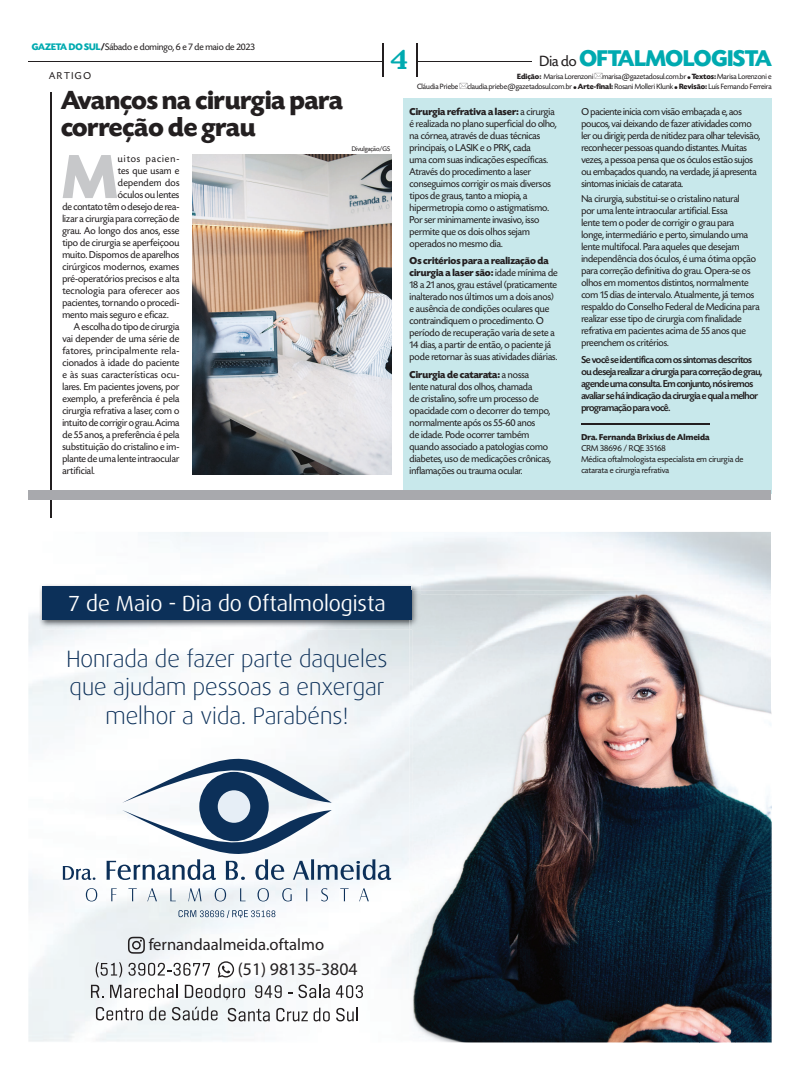
<style>
.page{position:relative;width:800px;height:1078px;background:#fff}
.page>*{position:absolute;margin:0;border:0;box-sizing:border-box;transform-origin:0 0}
.t1{font:700 65.5px "Today SHOP";color:#c7c8ca}
.t2{font:700 28.8px "Henriette";color:#00aab0}
.t3{font:700 27.6px/27px "Today SHOP";color:#231f20}
.t4{font:700 24px "Today SHOP";color:#00aab0}
.t5{font:300 23.7px/28.4px "Dax Wide";color:#0c3059;text-align:center;scale:.91 1}
.t6{font:21.9px "Dax Wide";color:#fff;scale:.91 1}
.t7{font:17.8px "Myriad Pro";color:#231f20}
.t8{font:16.6px "Myriad";color:#231f20}
.t9{font:10.5px/12px "Today SHOP";color:#231f20}
.t10{font:500 10.5px/12px "Today SHOP";letter-spacing:-.03em;color:#231f20}
.t11{font:10.5px "Today SHOP";letter-spacing:.02em;color:#231f20}
.t12{font:10.5px "Today SHOP";letter-spacing:.03em;color:#231f20}
.t13{font:10.5px "Today SHOP";letter-spacing:.035em;color:#231f20}
.t14{font:10.5px "Today SHOP";letter-spacing:.025em;color:#231f20}
.t15{font:10.5px "Today SHOP";letter-spacing:.095em;color:#231f20}
.t16{font:10px "Today SHOP";color:#231f20}
.t17{font:9px/11px "Today SHOP";letter-spacing:.01em;color:#231f20}
.t18{font:8px/10px "Today SHOP";color:#231f20;text-align:right}
.t19{font:7px "Today SHOP";color:#231f20}
.s1{font-weight:700;color:#00aab0}
.s2{font-weight:700}
.s3{font-weight:400;font-size:15.6px;color:#231f20}
</style>
<div class="page">
<div style="left:403px;top:98px;width:368px;height:395px;background:#c8e8eb"></div>
<hr style="left:417px;top:61px;width:114px;height:1px;background:#231f20">
<hr style="left:28px;top:61px;width:355px;height:1px;background:#231f20">
<hr style="left:382px;top:43px;width:1px;height:33px;background:#231f20">
<hr style="left:416px;top:43px;width:1px;height:33px;background:#231f20">
<hr style="left:51px;top:92px;width:1px;height:425px;background:#231f20">
<div style="left:29px;top:490px;width:742px;height:9px;background:#a8a9ad"></div>
<img style="left:193px;top:154px;width:198px;height:320px">
<hr style="left:581px;top:423px;width:128px;height:1px;background:#231f20">
<svg style="left:594px;top:73px;width:8px;height:6px"></svg>
<svg style="left:459px;top:83px;width:8px;height:6px"></svg>
<img style="left:28px;top:532px;width:742px;height:510px">
<img style="left:39px;top:583px;width:382px;height:46px">
<div style="left:43px;top:586px;width:368px;height:33px;background:#0c3059"></div>
<svg style="left:178px;top:909px;width:97px;height:8px"></svg>
<svg style="left:86px;top:887px;width:283px;height:14px"></svg>
<svg style="left:122px;top:734px;width:210px;height:68px"></svg>
<svg style="left:63px;top:809px;width:328px;height:70px"></svg>
<div style="left:199px;top:771px;width:69px;height:70px;background:#0c3059;border-radius:50%"></div>
<div style="left:218px;top:790px;width:32px;height:32px;background:#e6eef6;border-radius:50%"></div>
<svg style="left:91px;top:984px;width:13px;height:13px"></svg>
<svg style="left:110px;top:984px;width:68px;height:13px"></svg>
<svg style="left:185px;top:984px;width:60px;height:15px"></svg>
<svg style="left:255px;top:984px;width:27px;height:13px"></svg>
<svg style="left:298px;top:984px;width:31px;height:13px"></svg>
<svg style="left:336px;top:984px;width:27px;height:13px"></svg>
<svg style="left:96px;top:1006px;width:47px;height:14px"></svg>
<svg style="left:149px;top:1006px;width:17px;height:14px"></svg>
<svg style="left:172px;top:1006px;width:45px;height:14px"></svg>
<svg style="left:228px;top:1007px;width:42px;height:14px"></svg>
<svg style="left:276px;top:1007px;width:54px;height:14px"></svg>
<svg style="left:336px;top:1007px;width:22px;height:14px"></svg>
<img style="left:421px;top:590px;width:349px;height:4px">
<img style="left:409px;top:629px;width:3px;height:413px">
<img style="left:409px;top:590px;width:12px;height:39px">
<img style="left:409px;top:590px;width:2px;height:29px">
<img style="left:770px;top:594px;width:1px;height:448px">
<img style="left:412px;top:594px;width:358px;height:448px">
<img style="left:412px;top:594px;width:9px;height:35px">
<svg style="left:96px;top:961px;width:26px;height:16px"></svg>
<svg style="left:128px;top:962px;width:82px;height:13px"></svg>
<svg style="left:218px;top:961px;width:16px;height:16px"></svg>
<svg style="left:128px;top:936px;width:17px;height:17px"></svg>
<p class="t16" style="left:32px;top:43px;width:225px"><span class="s1">GAZETA DO SUL</span><span class="s2">/</span>Sábado e domingo, 6 e 7 de maio de 2023</p>
<p class="t9" style="left:49px;top:71px;width:43px">A R T I G O</p>
<p class="t3" style="left:61px;top:90px;width:283px">Avanços na cirurgia para correção de grau</p>
<p class="t1" style="left:62px;top:154px;width:56px">M</p>
<p class="t15" style="left:118px;top:154px;width:63px">uitos pacien-</p>
<p class="t11" style="left:118px;top:166px;width:63px">tes que usam e</p>
<p class="t12" style="left:118px;top:178px;width:63px">dependem dos</p>
<p class="t9" style="left:118px;top:189px;width:63px">óculos ou lentes</p>
<p class="t9" style="left:62px;top:201px;width:118px">de contato têm o desejo de rea-</p>
<p class="t9" style="left:62px;top:213px;width:118px">lizar a cirurgia para correção de</p>
<p class="t9" style="left:62px;top:225px;width:118px">grau. Ao longo dos anos, esse</p>
<p class="t9" style="left:62px;top:237px;width:118px">tipo de cirurgia se aperfeiçoou</p>
<p class="t9" style="left:62px;top:249px;width:118px">muito. Dispomos de aparelhos</p>
<p class="t11" style="left:62px;top:262px;width:118px">cirúrgicos modernos, exames</p>
<p class="t9" style="left:62px;top:273px;width:118px">pré-operatórios precisos e alta</p>
<p class="t12" style="left:62px;top:286px;width:118px">tecnologia para oferecer aos</p>
<p class="t9" style="left:62px;top:297px;width:118px">pacientes, tornando o procedi-</p>
<p class="t9" style="left:62px;top:309px;width:108px">mento mais seguro e eficaz.</p>
<p class="t9" style="left:74px;top:321px;width:107px">A escolha do tipo de cirurgia</p>
<p class="t9" style="left:62px;top:333px;width:118px">vai depender de uma série de</p>
<p class="t13" style="left:62px;top:346px;width:118px">fatores, principalmente rela-</p>
<p class="t9" style="left:62px;top:357px;width:118px">cionados à idade do paciente</p>
<p class="t14" style="left:62px;top:370px;width:118px">e às suas características ocu-</p>
<p class="t9" style="left:62px;top:381px;width:118px">lares. Em pacientes jovens, por</p>
<p class="t11" style="left:62px;top:394px;width:118px">exemplo, a preferência é pela</p>
<p class="t9" style="left:62px;top:405px;width:118px">cirurgia refrativa a laser, com o</p>
<p class="t9" style="left:62px;top:417px;width:118px">intuito de corrigir o grau. Acima</p>
<p class="t9" style="left:62px;top:429px;width:118px">de 55 anos, a preferência é pela</p>
<p class="t9" style="left:62px;top:441px;width:118px">substituição do cristalino e im-</p>
<p class="t9" style="left:62px;top:453px;width:118px">plante de uma lente intraocular</p>
<p class="t9" style="left:62px;top:465px;width:34px">artificial.</p>
<p class="t2" style="left:390px;top:48px;width:19px">4</p>
<p class="t4" style="left:539px;top:50px;width:233px"><span class="s3">Dia do</span> OFTALMOLOGISTA</p>
<p class="t18" style="left:417px;top:72px;width:356px"><span class="s2">Edição:</span> Marisa Lorenzoni marisa@gazetadosul.com.br ● <span class="s2">Textos:</span> Marisa Lorenzoni e<br>Cláudia Priebe claudia.priebe@gazetadosul.com.br ● <span class="s2">Arte-final:</span> Rosani Molleri Klunk ● <span class="s2">Revisão:</span> Luís Fernando Ferreira</p>
<p class="t19" style="left:351px;top:146px;width:40px">Divulgação/GS</p>
<p class="t9" style="left:409px;top:106px;width:148px"><span class="s2">Cirurgia refrativa a laser:</span> a cirurgia é realizada no plano superficial do olho, na córnea, através de duas técnicas principais, o LASIK e o PRK, cada<br>uma com suas indicações específicas.<br>Através do procedimento a laser conseguimos corrigir os mais diversos tipos de graus, tanto a miopia, a hipermetropia como o astigmatismo.<br>Por ser minimamente invasivo, isso permite que os dois olhos sejam operados no mesmo dia.</p>
<p class="t9" style="left:409px;top:256px;width:149px"><span class="s2">Os critérios para a realização da cirurgia a laser são:</span> idade mínima de 18 a 21 anos, grau estável (praticamente inalterado nos últimos um a dois anos) e ausência de condições oculares que contraindiquem o procedimento. O período de recuperação varia de sete a 14 dias, a partir de então, o paciente já pode retornar às suas atividades diárias.</p>
<p class="t9" style="left:409px;top:369px;width:143px"><span class="s2">Cirurgia de catarata:</span> a nossa<br>lente natural dos olhos, chamada<br>de cristalino, sofre um processo de opacidade com o decorrer do tempo, normalmente após os 55-60 anos<br>de idade. Pode ocorrer também quando associado a patologias como diabetes, uso de medicações crônicas, inflamações ou trauma ocular.</p>
<p class="t9" style="left:581px;top:106px;width:180px">O paciente inicia com visão embaçada e, aos poucos, vai deixando de fazer atividades como ler ou dirigir, perda de nitidez para olhar televisão, reconhecer pessoas quando distantes. Muitas vezes, a pessoa pensa que os óculos estão sujos ou embaçados quando, na verdade, já apresenta sintomas iniciais de catarata.</p>
<p class="t9" style="left:581px;top:193px;width:180px">Na cirurgia, substitui-se o cristalino natural<br>por uma lente intraocular artificial. Essa<br>lente tem o poder de corrigir o grau para<br>longe, intermediário e perto, simulando uma lente multifocal. Para aqueles que desejam independência dos óculos, é uma ótima opção para correção definitiva do grau. Opera-se os olhos em momentos distintos, normalmente com 15 dias de intervalo. Atualmente, já temos respaldo do Conselho Federal de Medicina para realizar esse tipo de cirurgia com finalidade refrativa em pacientes acima de 55 anos que preenchem os critérios.</p>
<p class="t10" style="left:581px;top:355px;width:182px">Se você se identifica com os sintomas descritos ou deseja realizar a cirurgia para correção de grau, agende uma consulta. Em conjunto, nós iremos avaliar se há indicação da cirurgia e qual a melhor programação para você.</p>
<p class="t17" style="left:581px;top:432px;width:163px"><span class="s2">Dra. Fernanda Brixius de Almeida<br></span>CRM 38696 / RQE 35168<br>Médica oftalmologista especialista em cirurgia de catarata e cirurgia refrativa</p>
<p class="t6" style="left:68px;top:593px;width:350px">7 de Maio - Dia do Oftalmologista</p>
<p class="t5" style="left:66px;top:646px;width:354px">Honrada de fazer parte daqueles que ajudam pessoas a enxergar melhor a vida. Parabéns!</p>
<p class="t8" style="left:149px;top:937px;width:177px">fernandaalmeida.oftalmo</p>
<p class="t7" style="left:238px;top:958px;width:121px">(51) 98135-3804</p>
</div>
